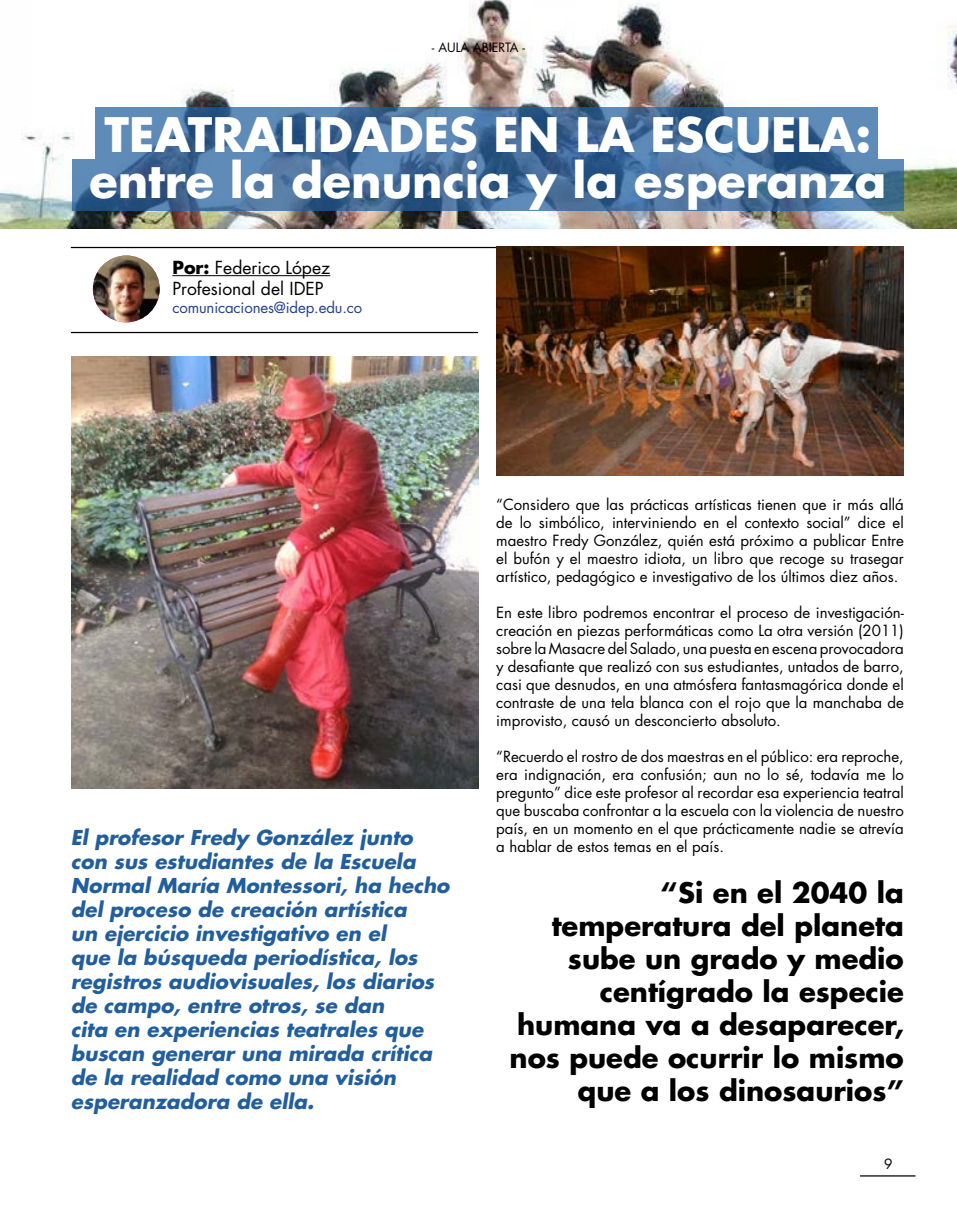
<style>
.page{position:relative;width:957px;height:1205px;background:#fff}
.page>*{position:absolute;margin:0;border:0;box-sizing:border-box;transform-origin:0 0}
.t1{font:700 46.25px/45.5px "Futura Std";color:#fff;text-align:center}
.t2{font:700 27.5px/33px "Futura Std";color:#000;text-align:right}
.t3{font:italic 700 20px/24px "Futura Std";color:#215e9e}
.t4{font:17.5px/21px "Futura Std";color:#000}
.t5{font:15px/18px "Futura Std";color:#000;text-align:justify}
.t6{font:15px "Futura Std";letter-spacing:-.01em;color:#25408f}
.t7{font:13.75px "Futura Std";color:#000}
.t8{font:12.5px "Futura Std";color:#000}
.s1{font-weight:700}
</style>
<div class="page">
<img style="left:0;top:0;width:957px;height:229px">
<hr style="left:71px;top:247px;width:832px;height:1px;background:#000">
<hr style="left:71px;top:332px;width:407px;height:1px;background:#000">
<hr style="left:172px;top:275px;width:158px;height:1px;background:#000">
<img style="left:93px;top:255px;width:67px;height:67px;border-radius:33px">
<img style="left:496px;top:247px;width:407px;height:228px">
<img style="left:72px;top:357px;width:406px;height:431px">
<svg style="left:95px;top:108px;width:783px;height:51px"></svg>
<svg style="left:72px;top:159px;width:832px;height:51px"></svg>
<hr style="left:860px;top:1175px;width:55px;height:1px;background:#000">
<p class="t8" style="left:432px;top:39px;width:95px">- AULA ABIERTA -</p>
<h1 class="t1" style="left:89px;top:111px;width:798px">TEATRALIDADES EN LA ESCUELA: entre la denuncia y la esperanza</h1>
<p class="t4" style="left:172px;top:257px;width:159px"><span class="s1">Por:</span> Federico López<br>Profesional del IDEP</p>
<p class="t6" style="left:172px;top:298px;width:191px">comunicaciones@idep.edu.co</p>
<p class="t3" style="left:71px;top:825px;width:380px">El profesor Fredy González junto con sus estudiantes de la Escuela<br>Normal María Montessori, ha hecho del proceso de creación artística<br>un ejercicio investigativo en el<br>que la búsqueda periodística, los registros audiovisuales, los diarios de campo, entre otros, se dan<br>cita en experiencias teatrales que buscan generar una mirada crítica de la realidad como una visión esperanzadora de ella.</p>
<p class="t5" style="left:496px;top:496px;width:409px">“Considero que las prácticas artísticas tienen que ir más allá de lo simbólico, interviniendo en el contexto social” dice el maestro Fredy González, quién está próximo a publicar Entre el bufón y el maestro idiota, un libro que recoge su trasegar artístico, pedagógico e investigativo de los últimos diez años.</p>
<p class="t5" style="left:496px;top:604px;width:409px">En este libro podremos encontrar el proceso de investigación&shy;creación en piezas performáticas como La otra versión (2011) sobre la Masacre del Salado, una puesta en escena provocadora y desafiante que realizó con sus estudiantes, untados de barro, casi que desnudos, en una atmósfera fantasmagórica donde el contraste de una tela blanca con el rojo que la manchaba de improvisto, causó un desconcierto absoluto.</p>
<p class="t5" style="left:496px;top:748px;width:409px">“Recuerdo el rostro de dos maestras en el público: era reproche, era indignación, era confusión; aun no lo sé, todavía me lo pregunto” dice este profesor al recordar esa experiencia teatral que buscaba confrontar a la escuela con la violencia de nuestro país, en un momento en el que prácticamente nadie se atrevía a hablar de estos temas en el país.</p>
<h2 class="t2" style="left:509px;top:876px;width:396px">“Si en el 2040 la temperatura del planeta sube un grado y medio centígrado la especie humana va a desaparecer, nos puede ocurrir lo mismo que a los dinosaurios”</h2>
<p class="t7" style="left:884px;top:1155px;width:10px">9</p>
</div>
